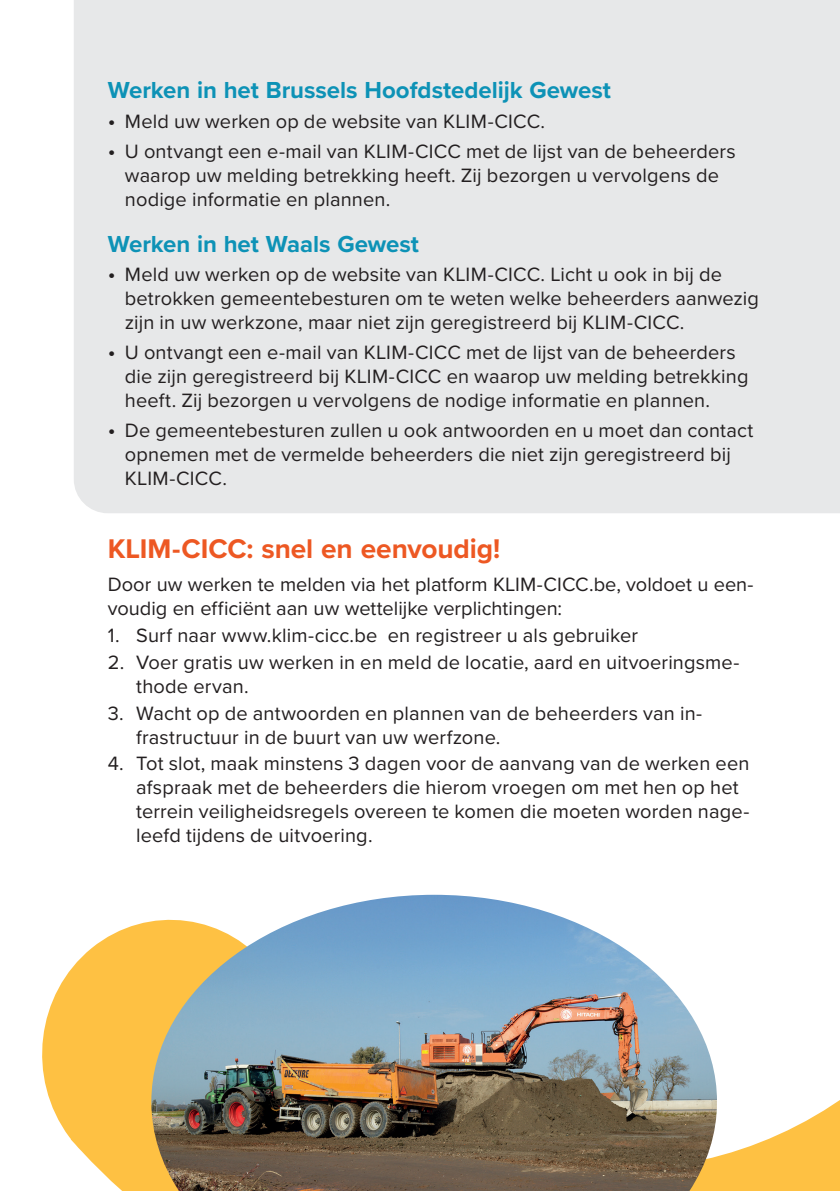
<style>
.page{position:relative;width:840px;height:1191px;background:#fff}
.page>*{position:absolute;margin:0;border:0;box-sizing:border-box;transform-origin:0 0}
.Petit_titre_rouge{font:700 28px "Proxima Nova";letter-spacing:-.005em;color:#ed5823}
.Texte_courant{font:700 24px "Proxima Nova";letter-spacing:-.005em;color:#0d92b6}
.Texte_courant-2{font:20px/24px "Proxima Nova";letter-spacing:.005em;color:#231f20}
.s1{font-size:22px}
</style>
<div class="page">
<div style="left:74px;top:0;width:765px;height:513px;background:#e7e8e9"></div>
<svg style="left:42px;top:921px;width:797px;height:270px"></svg>
<img style="left:151px;top:894px;width:565px;height:297px">
<p class="Texte_courant" style="left:108px;top:72px;width:504px">Werken in het Brussels Hoofdstedelijk Gewest</p>
<p class="Texte_courant-2" style="left:108px;top:108px;width:438px"><span class="s1">•</span> Meld uw werken op de website van KLIM-CICC.</p>
<p class="Texte_courant-2" style="left:125px;top:138px;width:612px;text-indent:-17px"><span class="s1">•</span> U ontvangt een e-mail van KLIM-CICC met de lijst van de beheerders waarop uw melding betrekking heeft. Zij bezorgen u vervolgens de nodige informatie en plannen.</p>
<p class="Texte_courant" style="left:108px;top:226px;width:312px">Werken in het Waals Gewest</p>
<p class="Texte_courant-2" style="left:125px;top:262px;width:635px;text-indent:-17px"><span class="s1">•</span> Meld uw werken op de website van KLIM-CICC. Licht u ook in bij de betrokken gemeentebesturen om te weten welke beheerders aanwezig zijn in uw werkzone, maar niet zijn geregistreerd bij KLIM-CICC.</p>
<p class="Texte_courant-2" style="left:125px;top:339px;width:625px;text-indent:-17px"><span class="s1">•</span> U ontvangt een e-mail van KLIM-CICC met de lijst van de beheerders die zijn geregistreerd bij KLIM-CICC en waarop uw melding betrekking heeft. Zij bezorgen u vervolgens de nodige informatie en plannen.</p>
<p class="Texte_courant-2" style="left:125px;top:417px;width:629px;text-indent:-17px"><span class="s1">•</span> De gemeentebesturen zullen u ook antwoorden en u moet dan contact opnemen met de vermelde beheerders die niet zijn geregistreerd bij<br>KLIM-CICC.</p>
<p class="Petit_titre_rouge" style="left:108px;top:528px;width:394px">KLIM-CICC: snel en eenvoudig!</p>
<p class="Texte_courant-2" style="left:108px;top:571px;width:647px">Door uw werken te melden via het platform KLIM-CICC.be, voldoet u een&shy;voudig en efficiënt aan uw wettelijke verplichtingen:</p>
<p class="Texte_courant-2" style="left:108px;top:622px;width:531px">1. Surf naar www.klim-cicc.be en registreer u als gebruiker</p>
<p class="Texte_courant-2" style="left:136px;top:649px;width:604px;text-indent:-28px">2. Voer gratis uw werken in en meld de locatie, aard en uitvoeringsme&shy;thode ervan.</p>
<p class="Texte_courant-2" style="left:136px;top:700px;width:567px;text-indent:-28px">3. Wacht op de antwoorden en plannen van de beheerders van in&shy;frastructuur in de buurt van uw werfzone.</p>
<p class="Texte_courant-2" style="left:136px;top:751px;width:614px;text-indent:-28px">4. Tot slot, maak minstens 3 dagen voor de aanvang van de werken een afspraak met de beheerders die hierom vroegen om met hen op het terrein veiligheidsregels overeen te komen die moeten worden nage&shy;leefd tijdens de uitvoering.</p>
</div>
